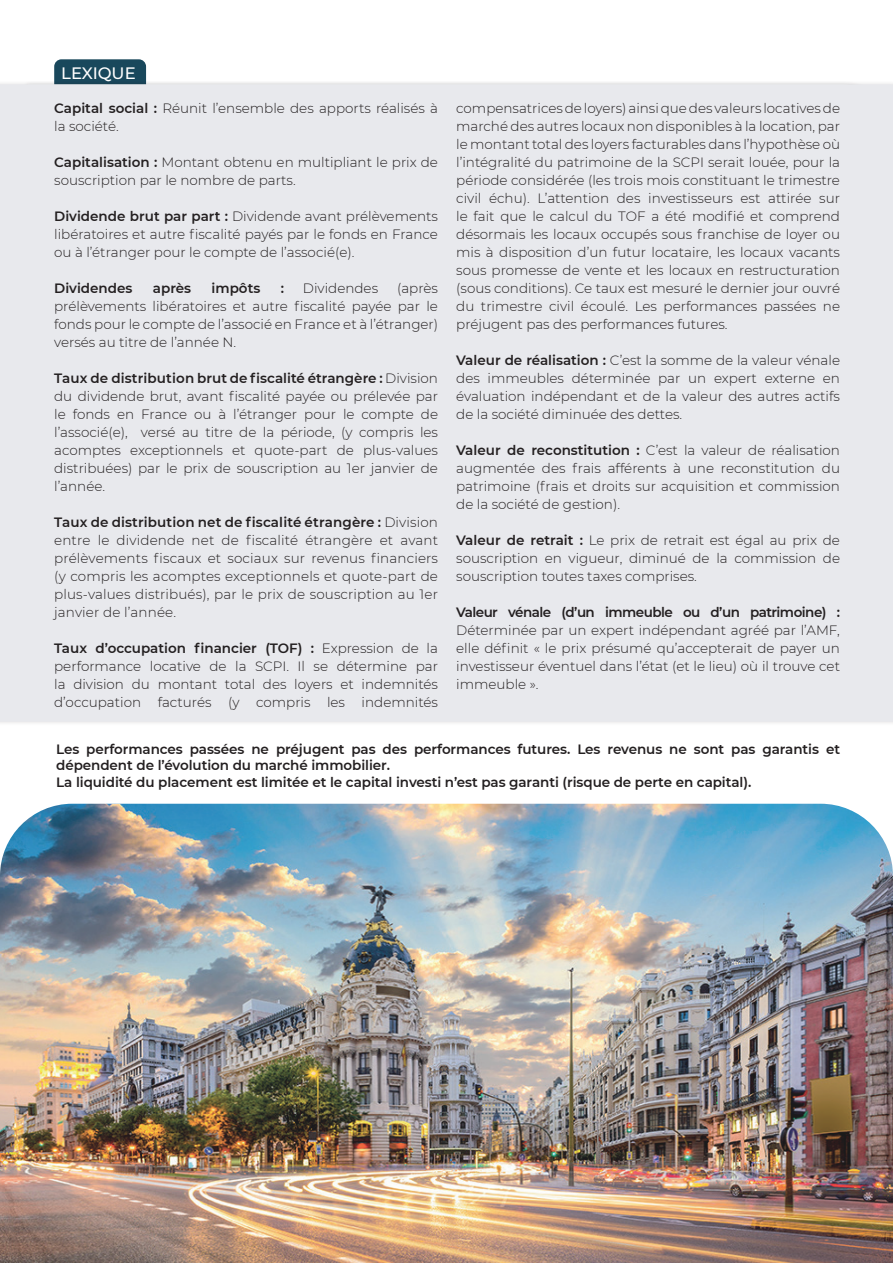
<style>
.page{position:relative;width:893px;height:1263px;background:#fff}
.page>*{position:absolute;margin:0;border:0;box-sizing:border-box;transform-origin:0 0}
.t1{font:500 16.5px "Montserrat";color:#fff}
.t2{font:300 13.5px/18px "Montserrat";color:#231f20;text-align:justify}
.t3{font:600 13.5px/16.5px "Montserrat";letter-spacing:-.005em;color:#231f20}
.t4{font:600 13.5px "Montserrat";letter-spacing:-.04em;color:#231f20}
.s1{font-weight:600}
</style>
<div class="page">
<div style="left:54px;top:59px;width:92px;height:38px;background:#19485c;border-radius:7px"></div>
<div style="left:0;top:84px;width:893px;height:637px;background:#e8e9ed"></div>
<img style="left:0;top:804px;width:893px;height:459px">
<p class="t1" style="left:61px;top:62px;width:76px">LEXIQUE</p>
<p class="t2" style="left:54px;top:99px;width:385px"><span class="s1">Capital social :</span> Réunit l’ensemble des apports réalisés à la société.</p>
<p class="t2" style="left:54px;top:153px;width:385px"><span class="s1">Capitalisation :</span> Montant obtenu en multipliant le prix de souscription par le nombre de parts.</p>
<p class="t2" style="left:54px;top:207px;width:385px"><span class="s1">Dividende brut par part :</span> Dividende avant prélèvements libératoires et autre fiscalité payés par le fonds en France ou à l’étranger pour le compte de l’associé(e).</p>
<p class="t3" style="left:54px;top:279px;width:80px">Dividendes</p>
<p class="t3" style="left:153px;top:279px;width:40px">après</p>
<p class="t3" style="left:212px;top:279px;width:50px">impôts</p>
<p class="t3" style="left:281px;top:279px;width:5px">:</p>
<p class="t2" style="left:303px;top:279px;width:77px">Dividendes</p>
<p class="t2" style="left:54px;top:279px;width:385px;text-indent:343px">(après prélèvements libératoires et autre fiscalité payée par le fonds pour le compte de l’associé en France et à l’étranger) versés au titre de l’année N.</p>
<p class="t2" style="left:54px;top:369px;width:385px"><span class="s1">Taux de distribution brut de fiscalité étrangère :</span> Division du dividende brut, avant fiscalité payée ou prélevée par le fonds en France ou à l’étranger pour le compte de l’associé(e), versé au titre de la période, (y compris les acomptes exceptionnels et quote-part de plus-values distribuées) par le prix de souscription au 1er janvier de l’année.</p>
<p class="t2" style="left:54px;top:513px;width:385px"><span class="s1">Taux de distribution net de fiscalité étrangère :</span> Division entre le dividende net de fiscalité étrangère et avant prélèvements fiscaux et sociaux sur revenus financiers (y compris les acomptes exceptionnels et quote-part de plus-values distribués), par le prix de souscription au 1er janvier de l’année.</p>
<p class="t2" style="left:54px;top:638px;width:385px"><span class="s1">Taux d’occupation financier (TOF) :</span> Expression de la performance locative de la SCPI. Il se détermine par la division du montant total des loyers et indemnités d’occupation facturés (y compris les indemnités</p>
<p class="t2" style="left:456px;top:98px;width:385px">compensatrices de loyers) ainsi que des valeurs locatives de marché des autres locaux non disponibles à la location, par le montant total des loyers facturables dans l’hypothèse où l’intégralité du patrimoine de la SCPI serait louée, pour la période considérée (les trois mois constituant le trimestre civil échu). L’attention des investisseurs est attirée sur le fait que le calcul du TOF a été modifié et comprend désormais les locaux occupés sous franchise de loyer ou mis à disposition d’un futur locataire, les locaux vacants sous promesse de vente et les locaux en restructuration (sous conditions). Ce taux est mesuré le dernier jour ouvré du trimestre civil écoulé. Les performances passées ne préjugent pas des performances futures.</p>
<p class="t2" style="left:456px;top:350px;width:385px"><span class="s1">Valeur de réalisation :</span> C’est la somme de la valeur vénale des immeubles déterminée par un expert externe en évaluation indépendant et de la valeur des autres actifs de la société diminuée des dettes.</p>
<p class="t2" style="left:456px;top:440px;width:385px"><span class="s1">Valeur de reconstitution :</span> C’est la valeur de réalisation augmentée des frais afférents à une reconstitution du patrimoine (frais et droits sur acquisition et commission de la société de gestion).</p>
<p class="t2" style="left:456px;top:530px;width:385px"><span class="s1">Valeur de retrait :</span> Le prix de retrait est égal au prix de souscription en vigueur, diminué de la commission de souscription toutes taxes comprises.</p>
<p class="t4" style="left:456px;top:602px;width:385px">Valeur vénale (d’un immeuble ou d’un patrimoine) :</p>
<p class="t2" style="left:456px;top:620px;width:385px">Déterminée par un expert indépendant agréé par l’AMF, elle définit « le prix présumé qu’accepterait de payer un investisseur éventuel dans l’état (et le lieu) où il trouve cet immeuble ».</p>
<p class="t3" style="left:56px;top:740px;width:785px">Les performances passées ne préjugent pas des performances futures. Les revenus ne sont pas garantis et dépendent de l’évolution du marché immobilier.<br>La liquidité du placement est limitée et le capital investi n’est pas garanti (risque de perte en capital).</p>
</div>
